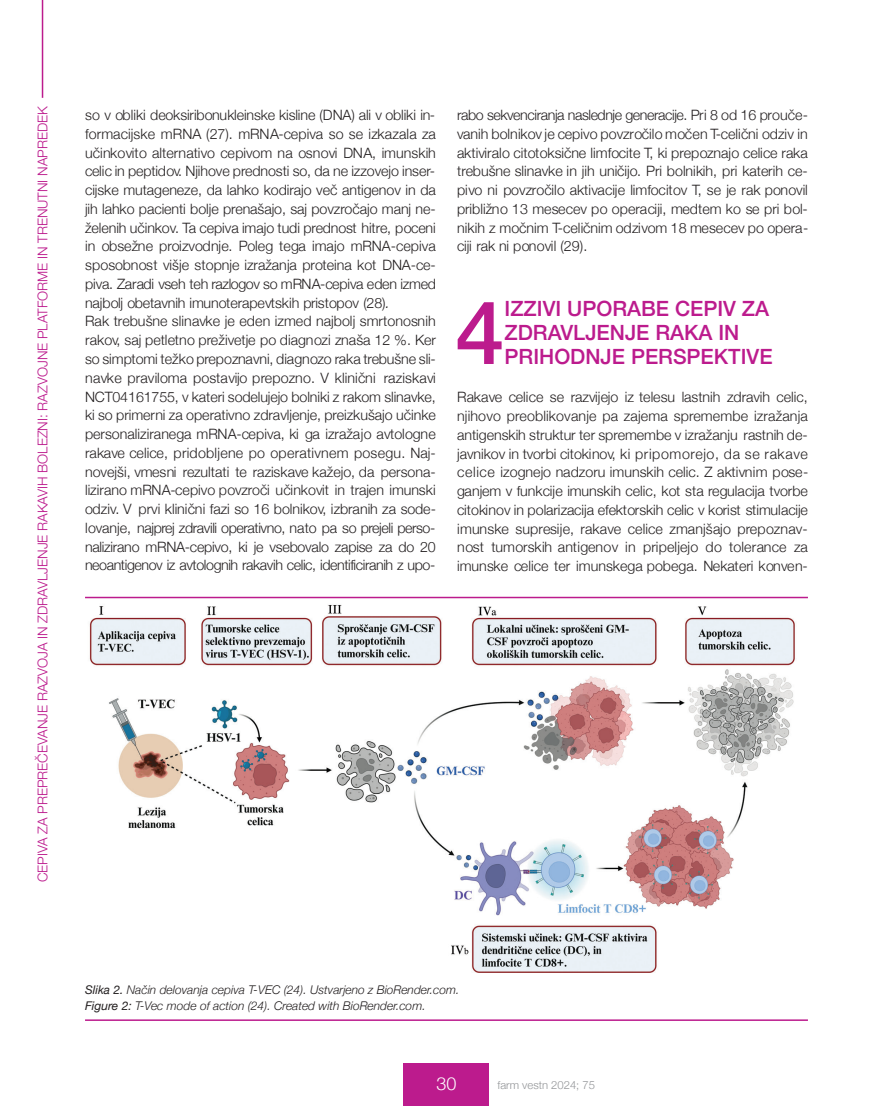
<style>
.page{position:relative;width:893px;height:1106px;background:#fff}
.page>*{position:absolute;margin:0;border:0;box-sizing:border-box;transform-origin:0 0}
.t1{font:500 88.2px "Helvetica Neue";color:#bc1b8d}
.t2{font:500 21px/24px "Helvetica Neue";color:#bc1b8d}
.t3{font:300 18px "Helvetica Neue";color:#fff}
.t4{font:300 14.25px/18.8px "Helvetica Neue";letter-spacing:-.005em;color:#231f20;text-align:justify}
.t5{font:300 13.5px "Helvetica Neue";color:#bc1b8d}
.t6{font:italic 300 12px/16.8px "Helvetica Neue";color:#231f20}
.t7{font:300 11.25px "Helvetica Neue";color:#939598}
.s1{font-style:italic}
.s2{font-weight:400}
</style>
<div class="page">
<div style="left:404px;top:1063px;width:85px;height:43px;background:#bc1b8d"></div>
<hr style="left:42px;top:0;width:1px;height:98px;background:#bc1b8d">
<img style="left:89px;top:605px;width:706px;height:368px">
<hr style="left:85px;top:1019px;width:723px;height:1px;background:#bc1b8d">
<hr style="left:85px;top:597px;width:723px;height:1px;background:#bc1b8d">
<p class="t5" style="left:35px;top:882px;width:777px;rotate:-90deg">CEPIVA ZA PREPREČEVANJE RAZVOJA IN ZDRAVLJENJE RAKAVIh BOLEZNI: RAZVOJNE PLATFORME IN TRENUTNI NAPREDEK</p>
<p class="t4" style="left:85px;top:105px;width:352px;text-align:left">so v obliki deoksiribonukleinske kisline (DNA) ali v obliki in&shy;formacijske mRNA (27). mRNA-cepiva so se izkazala za učinkovito alternativo cepivom na osnovi DNA, imunskih celic in peptidov. Njihove prednosti so, da ne izzovejo inser&shy;cijske mutageneze, da lahko kodirajo več antigenov in da jih lahko pacienti bolje prenašajo, saj povzročajo manj ne&shy;želenih učinkov. Ta cepiva imajo tudi prednost hitre, poceni in obsežne proizvodnje. Poleg tega imajo mRNA-cepiva sposobnost višje stopnje izražanja proteina kot DNA-ce&shy;piva. Zaradi vseh teh razlogov so mRNA-cepiva eden izmed najbolj obetavnih imunoterapevtskih pristopov (28)<span class="s1">.<br></span>Rak trebušne slinavke je eden izmed najbolj smrtonosnih rakov, saj petletno preživetje po diagnozi znaša 12 %. Ker so simptomi težko prepoznavni, diagnozo raka trebušne sli&shy;navke praviloma postavijo prepozno. V klinični raziskavi NCT04161755, v kateri sodelujejo bolniki z rakom slinavke, ki so primerni za operativno zdravljenje, preizkušajo učinke personaliziranega mRNA-cepiva, ki ga izražajo avtologne rakave celice, pridobljene po operativnem posegu. Naj&shy;novejši, vmesni rezultati te raziskave kažejo, da persona&shy;lizirano mRNA-cepivo povzroči učinkovit in trajen imunski odziv. V prvi klinični fazi so 16 bolnikov, izbranih za sode&shy;lovanje, najprej zdravili operativno, nato pa so prejeli perso&shy;nalizirano mRNA-cepivo, ki je vsebovalo zapise za do 20 neoantigenov iz avtolognih rakavih celic, identificiranih z upo-</p>
<p class="t4" style="left:457px;top:105px;width:353px">rabo sekvenciranja naslednje generacije. Pri 8 od 16 prouče&shy;vanih bolnikov je cepivo povzročilo močen T-celični odziv in aktiviralo citotoksične limfocite T, ki prepoznajo celice raka trebušne slinavke in jih uničijo. Pri bolnikih, pri katerih ce&shy;pivo ni povzročilo aktivacije limfocitov T, se je rak ponovil približno 13 mesecev po operaciji, medtem ko se pri bol&shy;nikih z močnim T-celičnim odzivom 18 mesecev po opera&shy;ciji rak ni ponovil (29).</p>
<h1 class="t1" style="left:456px;top:278px;width:51px">4</h1>
<h2 class="t2" style="left:505px;top:296px;width:270px">IZZIVI UPORABE CEPIV ZA<br>ZDRAVLJENJE RAKA IN<br>PRIHODNJE PERSPEKTIVE</h2>
<p class="t4" style="left:457px;top:387px;width:353px">Rakave celice se razvijejo iz telesu lastnih zdravih celic, njihovo preoblikovanje pa zajema spremembe izražanja antigenskih struktur ter spremembe v izražanju rastnih de&shy;javnikov in tvorbi citokinov, ki pripomorejo, da se rakave celice izognejo nadzoru imunskih celic. Z aktivnim pose&shy;ganjem v funkcije imunskih celic, kot sta regulacija tvorbe citokinov in polarizacija efektorskih celic v korist stimulacije imunske supresije, rakave celice zmanjšajo prepoznav&shy;nost tumorskih antigenov in pripeljejo do tolerance za imunske celice ter imunskega pobega. Nekateri konven-</p>
<p class="t6" style="left:85px;top:980px;width:376px"><span class="s2">Slika 2.</span> Način delovanja cepiva T-VEC (24). Ustvarjeno z BioRender.com.<br><span class="s2">Figure 2:</span> T-Vec mode of action (24). Created with BioRender.com.</p>
<p class="t3" style="left:436px;top:1072px;width:22px">30</p>
<p class="t7" style="left:497px;top:1078px;width:99px">farm vestn 2024; 75</p>
</div>
